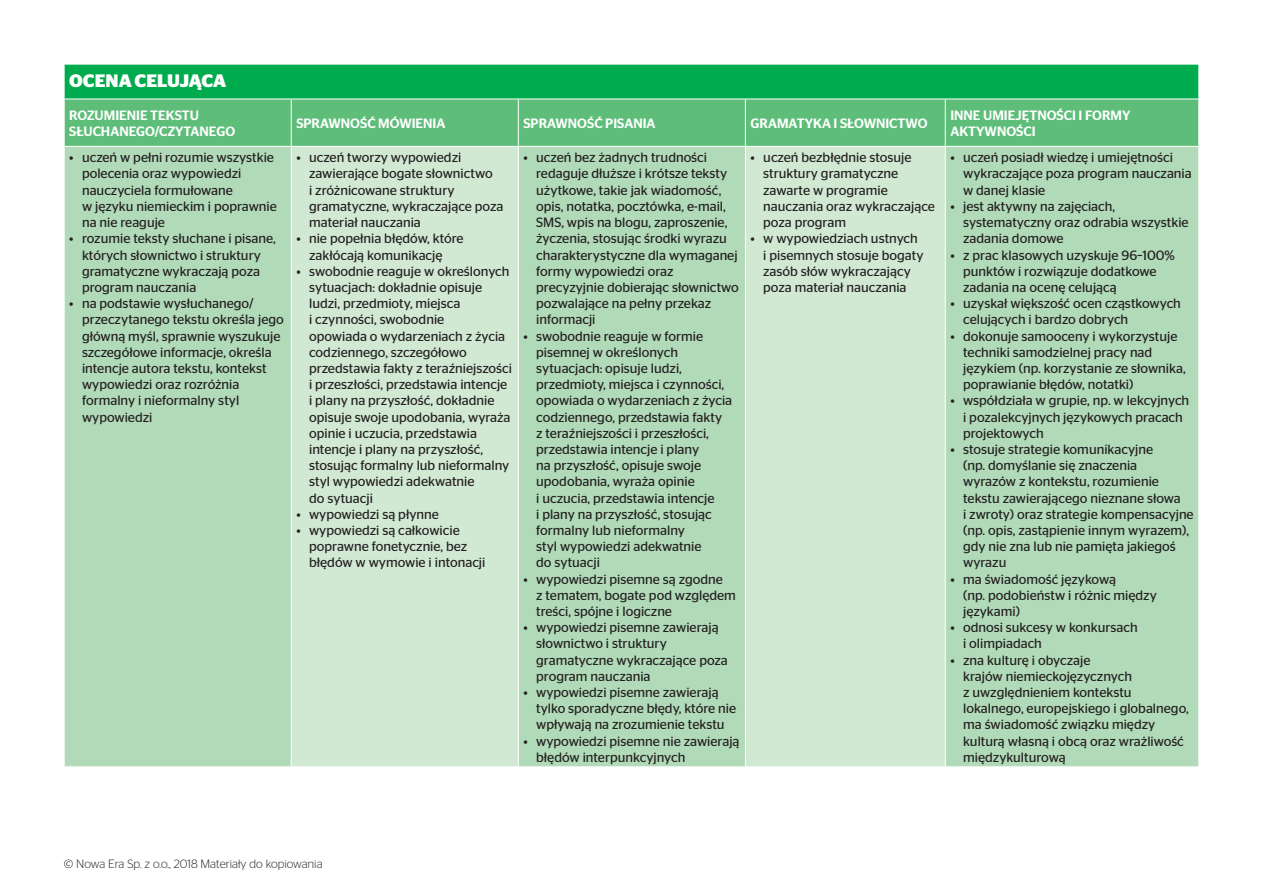
<style>
.page{position:relative;width:1263px;height:893px;background:#fff}
.page>*{position:absolute;margin:0;border:0;box-sizing:border-box;transform-origin:0 0}
.t1{font:700 18px "Stag Sans";color:#fff}
.t2{font:13.5px/16.2px "Stag Sans";color:#231f20}
.t3{font:500 13.5px/16.2px "Stag Sans";color:#fff}
.t4{font:300 12px "Stag Sans";color:#231f20}
</style>
<div class="page">
<div style="left:64px;top:64px;width:1135px;height:35px;background:#00ab4d"></div>
<div style="left:65px;top:100px;width:1133px;height:46px;background:#5ebe79"></div>
<div style="left:65px;top:147px;width:1133px;height:619px;background:#b1dab8"></div>
<svg style="left:292px;top:147px;width:653px;height:619px;background:#c5e3c9"></svg>
<hr style="left:291px;top:99px;width:1px;height:47px;background:#fff">
<hr style="left:518px;top:99px;width:1px;height:47px;background:#fff">
<hr style="left:745px;top:99px;width:1px;height:47px;background:#fff">
<hr style="left:945px;top:99px;width:1px;height:47px;background:#fff">
<hr style="left:291px;top:147px;width:1px;height:619px;background:#fff">
<hr style="left:518px;top:147px;width:1px;height:619px;background:#fff">
<hr style="left:745px;top:147px;width:1px;height:619px;background:#fff">
<hr style="left:945px;top:147px;width:1px;height:619px;background:#fff">
<hr style="left:1198px;top:65px;width:1px;height:34px;background:#fff">
<hr style="left:64px;top:64px;width:227px;height:1px;background:#fff">
<hr style="left:64px;top:65px;width:1px;height:34px;background:#fff">
<hr style="left:291px;top:64px;width:227px;height:1px;background:#fff">
<hr style="left:518px;top:64px;width:227px;height:1px;background:#fff">
<hr style="left:745px;top:64px;width:200px;height:1px;background:#fff">
<hr style="left:945px;top:64px;width:254px;height:1px;background:#fff">
<h1 class="t1" style="left:69px;top:71px;width:159px">OCENA CELUJĄCA</h1>
<p class="t3" style="left:69px;top:107px;width:167px">ROZUMIENIE TEKSTU<br>SŁUCHANEGO/CZYTANEGO</p>
<p class="t3" style="left:296px;top:115px;width:151px">SPRAWNOŚĆ MÓWIENIA</p>
<p class="t3" style="left:523px;top:115px;width:134px">SPRAWNOŚĆ PISANIA</p>
<p class="t3" style="left:750px;top:115px;width:178px">GRAMATYKA I SŁOWNICTWO</p>
<p class="t3" style="left:950px;top:107px;width:182px">INNE UMIEJĘTNOŚCI I FORMY<br>AKTYWNOŚCI</p>
<p class="t2" style="left:82px;top:149px;width:196px;text-indent:-13px">• uczeń w pełni rozumie wszystkie polecenia oraz wypowiedzi nauczyciela formułowane<br>w języku niemieckim i poprawnie na nie reaguje</p>
<p class="t2" style="left:82px;top:230px;width:195px;text-indent:-13px">• rozumie teksty słuchane i pisane, których słownictwo i struktury gramatyczne wykraczają poza program nauczania</p>
<p class="t2" style="left:82px;top:295px;width:203px;text-indent:-13px">• na podstawie wysłuchanego/ przeczytanego tekstu określa jego główną myśl, sprawnie wyszukuje szczegółowe informacje, określa intencje autora tekstu, kontekst wypowiedzi oraz rozróżnia formalny i nieformalny styl wypowiedzi</p>
<p class="t2" style="left:309px;top:149px;width:196px;text-indent:-13px">• uczeń tworzy wypowiedzi zawierające bogate słownictwo<br>i zróżnicowane struktury gramatyczne, wykraczające poza materiał nauczania</p>
<p class="t2" style="left:309px;top:230px;width:156px;text-indent:-13px">• nie popełnia błędów, które zakłócają komunikację</p>
<p class="t2" style="left:309px;top:263px;width:204px;text-indent:-13px">• swobodnie reaguje w określonych sytuacjach: dokładnie opisuje ludzi, przedmioty, miejsca<br>i czynności, swobodnie<br>opowiada o wydarzeniach z życia codziennego, szczegółowo przedstawia fakty z teraźniejszości i przeszłości, przedstawia intencje i plany na przyszłość, dokładnie opisuje swoje upodobania, wyraża opinie i uczucia, przedstawia intencje i plany na przyszłość, stosując formalny lub nieformalny styl wypowiedzi adekwatnie<br>do sytuacji</p>
<p class="t2" style="left:296px;top:506px;width:144px">• wypowiedzi są płynne</p>
<p class="t2" style="left:309px;top:522px;width:178px;text-indent:-13px">• wypowiedzi są całkowicie poprawne fonetycznie, bez błędów w wymowie i intonacji</p>
<p class="t2" style="left:536px;top:149px;width:204px;text-indent:-13px">• uczeń bez żadnych trudności redaguje dłuższe i krótsze teksty użytkowe, takie jak wiadomość, opis, notatka, pocztówka, e-mail,<br>SMS, wpis na blogu, zaproszenie, życzenia, stosując środki wyrazu charakterystyczne dla wymaganej formy wypowiedzi oraz precyzyjnie dobierając słownictwo pozwalające na pełny przekaz informacji</p>
<p class="t2" style="left:536px;top:328px;width:198px;text-indent:-13px">• swobodnie reaguje w formie pisemnej w określonych sytuacjach: opisuje ludzi, przedmioty, miejsca i czynności, opowiada o wydarzeniach z życia codziennego, przedstawia fakty<br>z teraźniejszości i przeszłości, przedstawia intencje i plany<br>na przyszłość, opisuje swoje upodobania, wyraża opinie<br>i uczucia, przedstawia intencje<br>i plany na przyszłość, stosując formalny lub nieformalny<br>styl wypowiedzi adekwatnie<br>do sytuacji</p>
<p class="t2" style="left:536px;top:571px;width:201px;text-indent:-13px">• wypowiedzi pisemne są zgodne<br>z tematem, bogate pod względem treści, spójne i logiczne</p>
<p class="t2" style="left:536px;top:619px;width:193px;text-indent:-13px">• wypowiedzi pisemne zawierają słownictwo i struktury gramatyczne wykraczające poza program nauczania</p>
<p class="t2" style="left:536px;top:684px;width:201px;text-indent:-13px">• wypowiedzi pisemne zawierają tylko sporadyczne błędy, które nie wpływają na zrozumienie tekstu</p>
<p class="t2" style="left:536px;top:733px;width:205px;text-indent:-13px">• wypowiedzi pisemne nie zawierają błędów interpunkcyjnych</p>
<p class="t2" style="left:963px;top:149px;width:230px;text-indent:-13px">• uczeń posiadł wiedzę i umiejętności wykraczające poza program nauczania w danej klasie</p>
<p class="t2" style="left:963px;top:198px;width:227px;text-indent:-13px">• jest aktywny na zajęciach, systematyczny oraz odrabia wszystkie zadania domowe</p>
<p class="t2" style="left:963px;top:247px;width:213px;text-indent:-13px">• z prac klasowych uzyskuje 96–100% punktów i rozwiązuje dodatkowe zadania na ocenę celującą</p>
<p class="t2" style="left:963px;top:295px;width:219px;text-indent:-13px">• uzyskał większość ocen cząstkowych celujących i bardzo dobrych</p>
<p class="t2" style="left:963px;top:328px;width:224px;text-indent:-13px">• dokonuje samooceny i wykorzystuje techniki samodzielnej pracy nad językiem (np. korzystanie ze słownika, poprawianie błędów, notatki)</p>
<p class="t2" style="left:963px;top:392px;width:228px;text-indent:-13px">• współdziała w grupie, np. w lekcyjnych i pozalekcyjnych językowych pracach projektowych</p>
<p class="t2" style="left:963px;top:441px;width:232px;text-indent:-13px">• stosuje strategie komunikacyjne<br>(np. domyślanie się znaczenia<br>wyrazów z kontekstu, rozumienie tekstu zawierającego nieznane słowa<br>i zwroty) oraz strategie kompensacyjne (np. opis, zastąpienie innym wyrazem), gdy nie zna lub nie pamięta jakiegoś wyrazu</p>
<p class="t2" style="left:963px;top:571px;width:195px;text-indent:-13px">• ma świadomość językową<br>(np. podobieństw i różnic między językami)</p>
<p class="t2" style="left:963px;top:619px;width:176px;text-indent:-13px">• odnosi sukcesy w konkursach i olimpiadach</p>
<p class="t2" style="left:963px;top:652px;width:227px;text-indent:-13px">• zna kulturę i obyczaje<br>krajów niemieckojęzycznych<br>z uwzględnieniem kontekstu lokalnego, europejskiego i globalnego, ma świadomość związku między kulturą własną i obcą oraz wrażliwość międzykulturową</p>
<p class="t2" style="left:763px;top:149px;width:173px;text-indent:-13px">• uczeń bezbłędnie stosuje struktury gramatyczne zawarte w programie nauczania oraz wykraczające poza program</p>
<p class="t2" style="left:763px;top:230px;width:162px;text-indent:-13px">• w wypowiedziach ustnych i pisemnych stosuje bogaty zasób słów wykraczający poza materiał nauczania</p>
<p class="t4" style="left:64px;top:857px;width:260px">© Nowa Era Sp. z o.o., 2018 Materiały do kopiowania</p>
</div>
